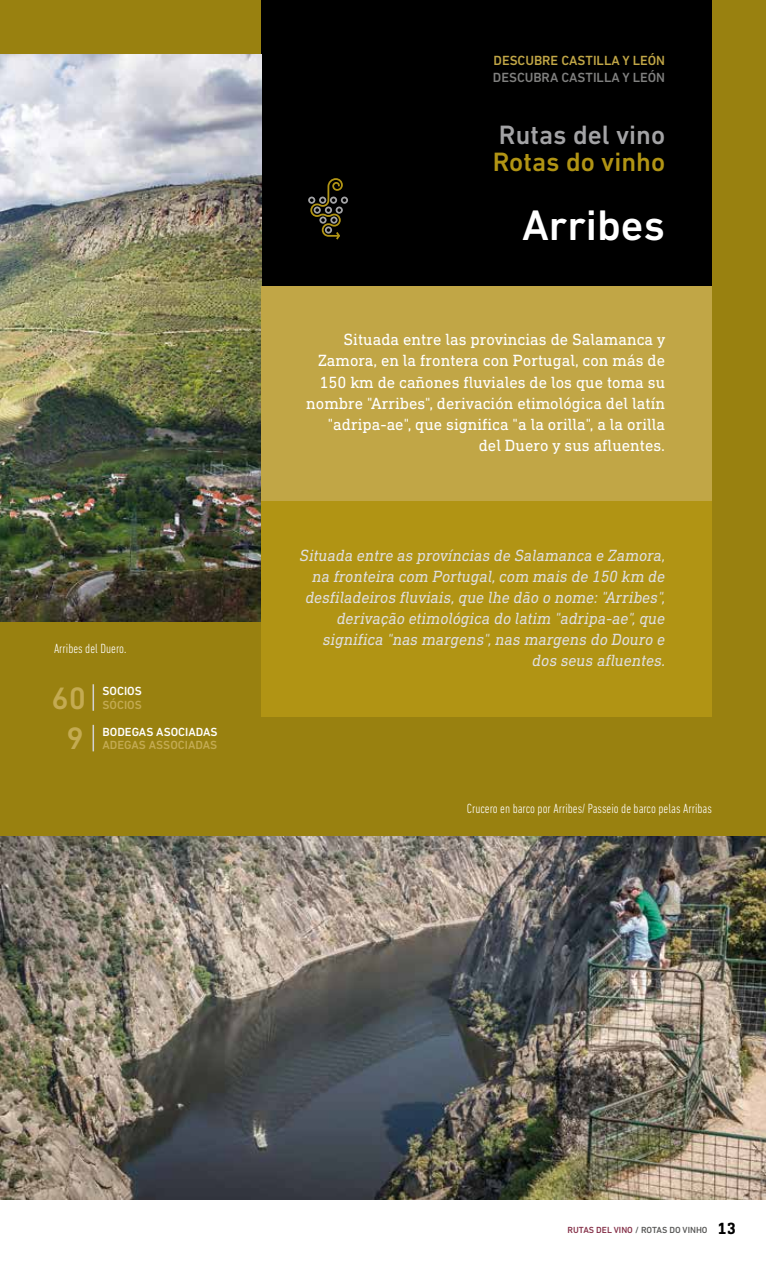
<style>
.page{position:relative;width:766px;height:1263px;background:#fff}
.page>*{position:absolute;margin:0;border:0;box-sizing:border-box;transform-origin:0 0}
.t1{font:500 43.5px "DIN Next LT Pro";color:#fff}
.t2{font:500 31.5px "DIN Next LT Pro";color:#c4ab52}
.t3{font:500 27px "DIN Next LT Pro";color:#a3a3a5}
.t4{font:500 27px "DIN Next LT Pro";color:#b19414}
.t5{font:italic 16.5px/21px "DIN Next Slab Pro";color:#dfdedf;text-align:right}
.t6{font:16.5px/21px "DIN Next Slab Pro";color:#fff;text-align:right}
.t7{font:300 condensed 13.5px "DIN Next LT Pro";color:#fff}
.t8{font:500 13.5px "DIN Next LT Pro";color:#c1a646}
.t9{font:500 13.5px "DIN Next LT Pro";color:#80807f}
.t10{font:500 12px "DIN Next LT Pro";color:#fff}
.t11{font:500 12px "DIN Next LT Pro";color:#c4ab52}
.t12{font:500 9px "DIN Next LT Pro";color:#5a5a59}
.s1{color:#86324a}
.s2{font-family:"DIN Next Slab Pro";font-weight:700;font-size:16.5px;color:#000}
</style>
<div class="page">
<div style="left:0;top:0;width:765px;height:1199px;background:#998110"></div>
<img style="left:0;top:836px;width:765px;height:363px">
<div style="left:261px;top:0;width:450px;height:286px;background:#000"></div>
<img style="left:0;top:54px;width:261px;height:567px">
<div style="left:261px;top:286px;width:450px;height:215px;background:#c1a646"></div>
<div style="left:261px;top:502px;width:450px;height:215px;background:#b19414"></div>
<hr style="left:92px;top:684px;width:2px;height:27px;background:#d1d1d2">
<hr style="left:92px;top:725px;width:2px;height:26px;background:#d1d1d2">
<svg style="left:308px;top:178px;width:40px;height:62px"></svg>
<p class="t7" style="left:54px;top:641px;width:74px">Arribes del Duero.</p>
<h2 class="t2" style="left:51px;top:680px;width:36px">60</h2>
<p class="t10" style="left:102px;top:684px;width:41px">SOCIOS</p>
<p class="t11" style="left:102px;top:698px;width:41px">SÓCIOS</p>
<h2 class="t2" style="left:66px;top:720px;width:19px">9</h2>
<p class="t10" style="left:102px;top:725px;width:116px">BODEGAS ASOCIADAS</p>
<p class="t11" style="left:102px;top:738px;width:116px">ADEGAS ASSOCIADAS</p>
<p class="t8" style="left:493px;top:53px;width:173px">DESCUBRE CASTILLA Y LEÓN</p>
<p class="t9" style="left:493px;top:69px;width:174px">DESCUBRA CASTILLA Y LEÓN</p>
<h3 class="t3" style="left:499px;top:119px;width:168px">Rutas del vino</h3>
<h3 class="t4" style="left:492px;top:146px;width:174px">Rotas do vinho</h3>
<h1 class="t1" style="left:522px;top:200px;width:144px">Arribes</h1>
<p class="t6" style="left:306px;top:329px;width:360px">Situada entre las provincias de Salamanca y Zamora, en la frontera con Portugal, con más de 150 km de cañones fluviales de los que toma su nombre "Arribes", derivación etimológica del latín "adripa-ae", que significa "a la orilla", a la orilla del Duero y sus afluentes.</p>
<p class="t5" style="left:299px;top:545px;width:367px">Situada entre as províncias de Salamanca e Zamora, na fronteira com Portugal, com mais de 150 km de desfiladeiros fluviais, que lhe dão o nome: "Arribes", derivação etimológica do latim "adripa-ae", que significa "nas margens", nas margens do Douro e dos seus afluentes.</p>
<p class="t7" style="left:467px;top:800px;width:246px">Crucero en barco por Arribes/ Passeio de barco pelas Arribas</p>
<p class="t12" style="left:567px;top:1224px;width:170px"><span class="s1">RUTAS DEL VINO</span> / ROTAS DO VINHO <span class="s2">13</span></p>
</div>
